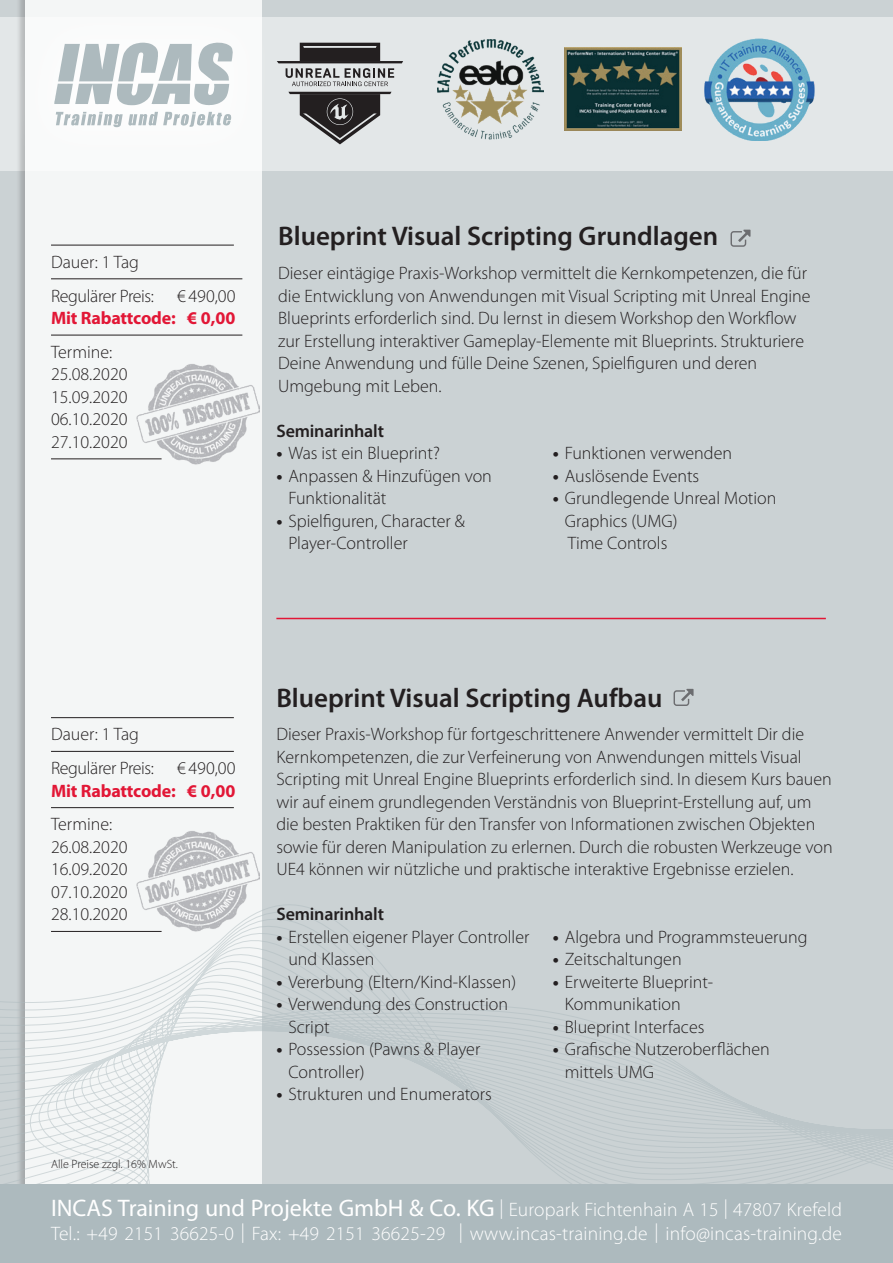
<style>
.page{position:relative;width:893px;height:1263px;background:#cbd2d4}
.page>*{position:absolute;margin:0;border:0;box-sizing:border-box;transform-origin:0 0}
.t1{font:600 27px "Myriad Pro";color:#231f20}
.t2{font:300 19.5px/24px "Myriad Pro";letter-spacing:.01em;color:#fff}
.t3{font:300 18px/22.5px "Myriad Pro";color:#231f20}
.t4{font:300 18px/33.8px "Myriad Pro";letter-spacing:-.02em;color:#231f20}
.t5{font:700 18px "Myriad Pro";letter-spacing:-.01em;color:#e21736}
.t6{font:600 18px "Myriad Pro";letter-spacing:-.01em;color:#231f20}
.t7{font:300 12px "Myriad Pro";color:#231f20}
.s1{font-weight:700}
.s2{font-weight:400;font-size:24px}
</style>
<div class="page">
<div style="left:0;top:17px;width:893px;height:153px;background:#e3e7e8"></div>
<div style="left:16px;top:0;width:245px;height:1263px;background:#231f20;opacity:.28"></div>
<div style="left:26px;top:0;width:235px;height:1263px;background:#f4f6f6"></div>
<svg style="left:0;top:899px;width:893px;height:285px"></svg>
<div style="left:8px;top:0;width:271px;height:174px;background:#fff;opacity:.75"></div>
<svg style="left:56px;top:112px;width:176px;height:16px"></svg>
<svg style="left:54px;top:43px;width:180px;height:62px"></svg>
<div style="left:0;top:1184px;width:893px;height:79px;background:#adbabe"></div>
<img style="left:565px;top:48px;width:116px;height:82px">
<img style="left:438px;top:39px;width:105px;height:101px">
<img style="left:704px;top:38px;width:111px;height:103px">
<hr style="left:276px;top:618px;width:550px;height:1px;background:#e21736">
<svg style="left:288px;top:92px;width:103px;height:52px"></svg>
<svg style="left:277px;top:43px;width:126px;height:43px"></svg>
<hr style="left:51px;top:717px;width:183px;height:1px;background:#231f20">
<hr style="left:51px;top:751px;width:183px;height:1px;background:#231f20">
<hr style="left:51px;top:807px;width:183px;height:1px;background:#231f20">
<hr style="left:51px;top:931px;width:111px;height:1px;background:#231f20">
<hr style="left:51px;top:245px;width:183px;height:1px;background:#231f20">
<hr style="left:51px;top:279px;width:191px;height:1px;background:#231f20">
<hr style="left:51px;top:335px;width:191px;height:1px;background:#231f20">
<hr style="left:51px;top:459px;width:111px;height:1px;background:#231f20">
<img style="left:136px;top:364px;width:123px;height:101px">
<img style="left:136px;top:831px;width:123px;height:111px">
<svg style="left:730px;top:230px;width:20px;height:17px"></svg>
<svg style="left:674px;top:689px;width:20px;height:17px"></svg>
<p class="t4" style="left:51px;top:245px;width:105px">Dauer: 1 Tag<br>Regulärer Preis:</p>
<p class="t3" style="left:177px;top:284px;width:60px">€ 490,00</p>
<p class="t5" style="left:51px;top:306px;width:186px">Mit Rabattcode: € 0,00</p>
<p class="t3" style="left:51px;top:340px;width:78px">Termine:<br>25.08.2020<br>15.09.2020<br>06.10.2020<br>27.10.2020</p>
<h1 class="t1" style="left:278px;top:219px;width:442px">Blueprint Visual Scripting Grundlagen</h1>
<p class="t3" style="left:278px;top:262px;width:534px">Dieser eintägige Praxis-Workshop vermittelt die Kernkompetenzen, die für die Entwicklung von Anwendungen mit Visual Scripting mit Unreal Engine Blueprints erforderlich sind. Du lernst in diesem Workshop den Workflow zur Erstellung interaktiver Gameplay-Elemente mit Blueprints. Strukturiere Deine Anwendung und fülle Deine Szenen, Spielfiguren und deren Umgebung mit Leben.</p>
<p class="t6" style="left:276px;top:419px;width:109px">Seminarinhalt</p>
<p class="t3" style="left:276px;top:442px;width:165px"><span class="s1">•</span> Was ist ein Blueprint?</p>
<p class="t3" style="left:288px;top:464px;width:205px;text-indent:-12px"><span class="s1">•</span> Anpassen &amp; Hinzufügen von<br>Funktionalität</p>
<p class="t3" style="left:288px;top:509px;width:178px;text-indent:-12px"><span class="s1">•</span> Spielfiguren, Character &amp;<br>Player-Controller</p>
<p class="t3" style="left:553px;top:442px;width:181px"><span class="s1">•</span> Funktionen verwenden</p>
<p class="t3" style="left:553px;top:464px;width:148px"><span class="s1">•</span> Auslösende Events</p>
<p class="t3" style="left:565px;top:487px;width:213px;text-indent:-12px"><span class="s1">•</span> Grundlegende Unreal Motion<br>Graphics (UMG)<br>Time Controls</p>
<p class="t4" style="left:51px;top:717px;width:105px">Dauer: 1 Tag<br>Regulärer Preis:</p>
<p class="t3" style="left:177px;top:757px;width:60px">€ 490,00</p>
<p class="t5" style="left:51px;top:779px;width:186px">Mit Rabattcode: € 0,00</p>
<p class="t3" style="left:51px;top:813px;width:78px">Termine:<br>26.08.2020<br>16.09.2020<br>07.10.2020<br>28.10.2020</p>
<p class="t7" style="left:51px;top:1157px;width:128px">Alle Preise zzgl. 16% MwSt.</p>
<h1 class="t1" style="left:276px;top:680px;width:388px">Blueprint Visual Scripting Aufbau</h1>
<p class="t3" style="left:276px;top:723px;width:558px">Dieser Praxis-Workshop für fortgeschrittenere Anwender vermittelt Dir die Kernkompetenzen, die zur Verfeinerung von Anwendungen mittels Visual Scripting mit Unreal Engine Blueprints erforderlich sind. In diesem Kurs bauen wir auf einem grundlegenden Verständnis von Blueprint-Erstellung auf, um die besten Praktiken für den Transfer von Informationen zwischen Objekten sowie für deren Manipulation zu erlernen. Durch die robusten Werkzeuge von UE4 können wir nützliche und praktische interaktive Ergebnisse erzielen.</p>
<p class="t6" style="left:276px;top:903px;width:109px">Seminarinhalt</p>
<p class="t3" style="left:288px;top:925px;width:243px;text-indent:-12px"><span class="s1">•</span> Erstellen eigener Player Controller und Klassen</p>
<p class="t3" style="left:276px;top:970px;width:241px"><span class="s1">•</span> Vererbung (Eltern/Kind-Klassen)</p>
<p class="t3" style="left:288px;top:993px;width:221px;text-indent:-12px"><span class="s1">•</span> Verwendung des Construction<br>Script</p>
<p class="t3" style="left:288px;top:1038px;width:193px;text-indent:-12px"><span class="s1">•</span> Possession (Pawns &amp; Player<br>Controller)</p>
<p class="t3" style="left:276px;top:1083px;width:217px"><span class="s1">•</span> Strukturen und Enumerators</p>
<p class="t3" style="left:553px;top:925px;width:256px"><span class="s1">•</span> Algebra und Programmsteuerung</p>
<p class="t3" style="left:553px;top:948px;width:130px"><span class="s1">•</span> Zeitschaltungen</p>
<p class="t3" style="left:565px;top:970px;width:150px;text-indent:-12px"><span class="s1">•</span> Erweiterte Blueprint-<br>Kommunikation</p>
<p class="t3" style="left:553px;top:1015px;width:153px"><span class="s1">•</span> Blueprint Interfaces</p>
<p class="t3" style="left:565px;top:1038px;width:207px;text-indent:-12px"><span class="s1">•</span> Grafische Nutzeroberflächen mittels UMG</p>
<p class="t2" style="left:51px;top:1197px;width:792px"><span class="s2">INCAS Training und Projekte GmbH &amp; Co. KG</span> | Europark Fichtenhain A 15 | 47807 Krefeld<br>Tel.: +49 2151 36625-0 | Fax: +49 2151 36625-29 | www.incas-training.de | info@incas-training.de</p>
</div>
